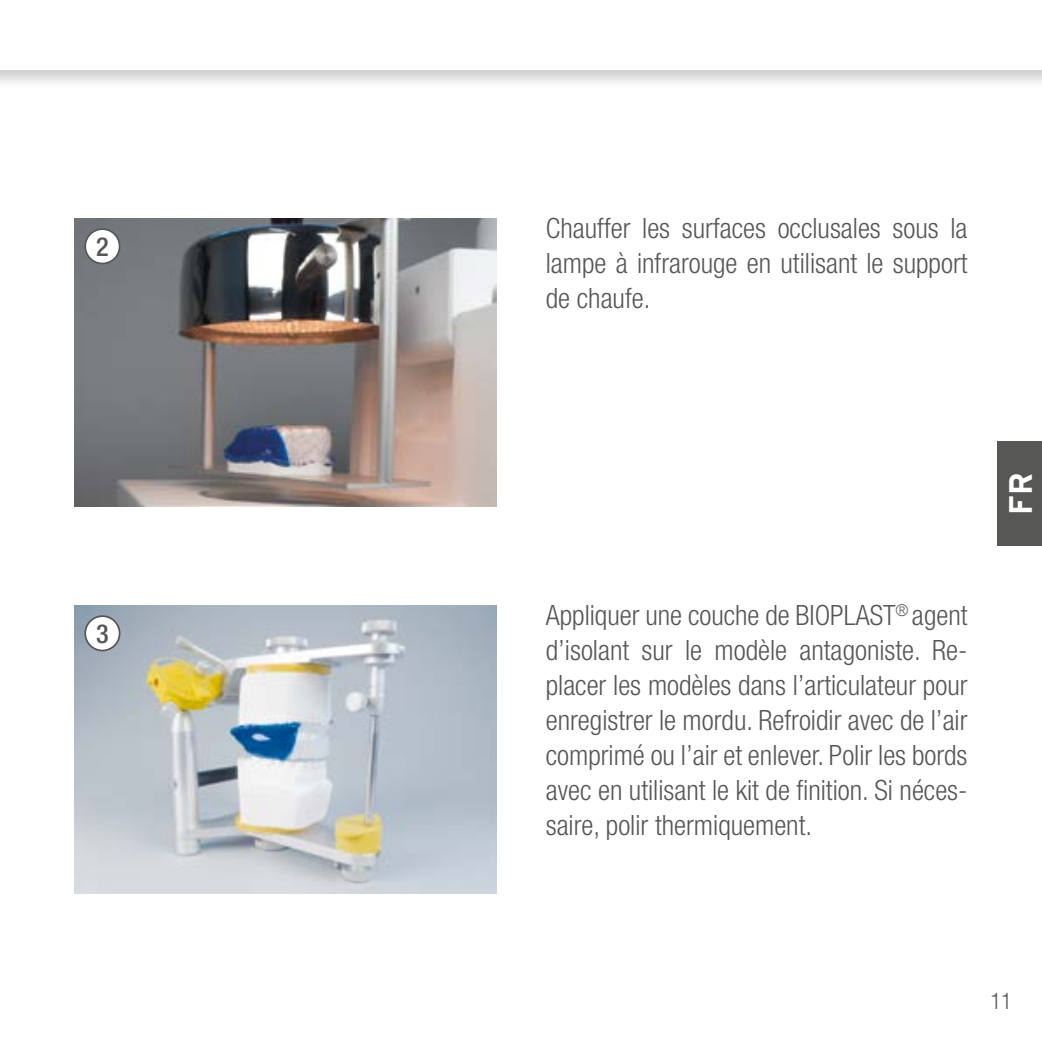
<style>
.page{position:relative;width:1042px;height:1042px;background:#fff}
.page>*{position:absolute;margin:0;border:0;box-sizing:border-box;transform-origin:0 0}
.t1{font:700 31.5px "Interstate";color:#fff}
.t2{font:300 condensed 28px/35px "Helvetica Neue LT Pro";color:#575756;text-align:justify}
.t3{font:500 condensed 26.25px "Helvetica Neue LT Pro";color:#575756}
.t4{font:300 condensed 22.75px "Helvetica Neue LT Pro";color:#575756}
</style>
<div class="page">
<img style="left:74px;top:218px;width:422px;height:288px">
<img style="left:74px;top:605px;width:422px;height:288px">
<div style="left:85px;top:229px;width:35px;height:34px;background:#fff;border-radius:50%"></div>
<div style="left:84px;top:228px;width:36px;height:36px;border:2px solid #575756;border-radius:50%"></div>
<div style="left:85px;top:616px;width:35px;height:34px;background:#fff;border-radius:50%"></div>
<div style="left:84px;top:615px;width:36px;height:36px;border:2px solid #575756;border-radius:50%"></div>
<div style="left:0;top:0;width:1042px;height:158px;background:#000;opacity:.2"></div>
<div style="left:0;top:0;width:1042px;height:69px;background:#fff"></div>
<div style="left:997px;top:441px;width:45px;height:105px;background:#575756"></div>
<p class="t3" style="left:96px;top:231px;width:14px">2</p>
<p class="t3" style="left:96px;top:618px;width:14px">3</p>
<p class="t2" style="left:546px;top:211px;width:423px">Chauffer les surfaces occlusales sous la lampe à infrarouge en utilisant le support de chaufe.</p>
<p class="t2" style="left:546px;top:598px;width:423px">Appliquer une couche de BIOPLAST<sup>®</sup> agent d’isolant sur le modèle antagoniste. Re&shy;placer les modèles dans l’articulateur pour enregistrer le mordu. Refroidir avec de l’air comprimé ou l’air et enlever. Polir les bords avec en utilisant le kit de finition. Si néces&shy;saire, polir thermiquement.</p>
<p class="t1" style="left:1003px;top:515px;width:44px;rotate:-90deg">FR</p>
<p class="t4" style="left:990px;top:987px;width:23px">11</p>
</div>
